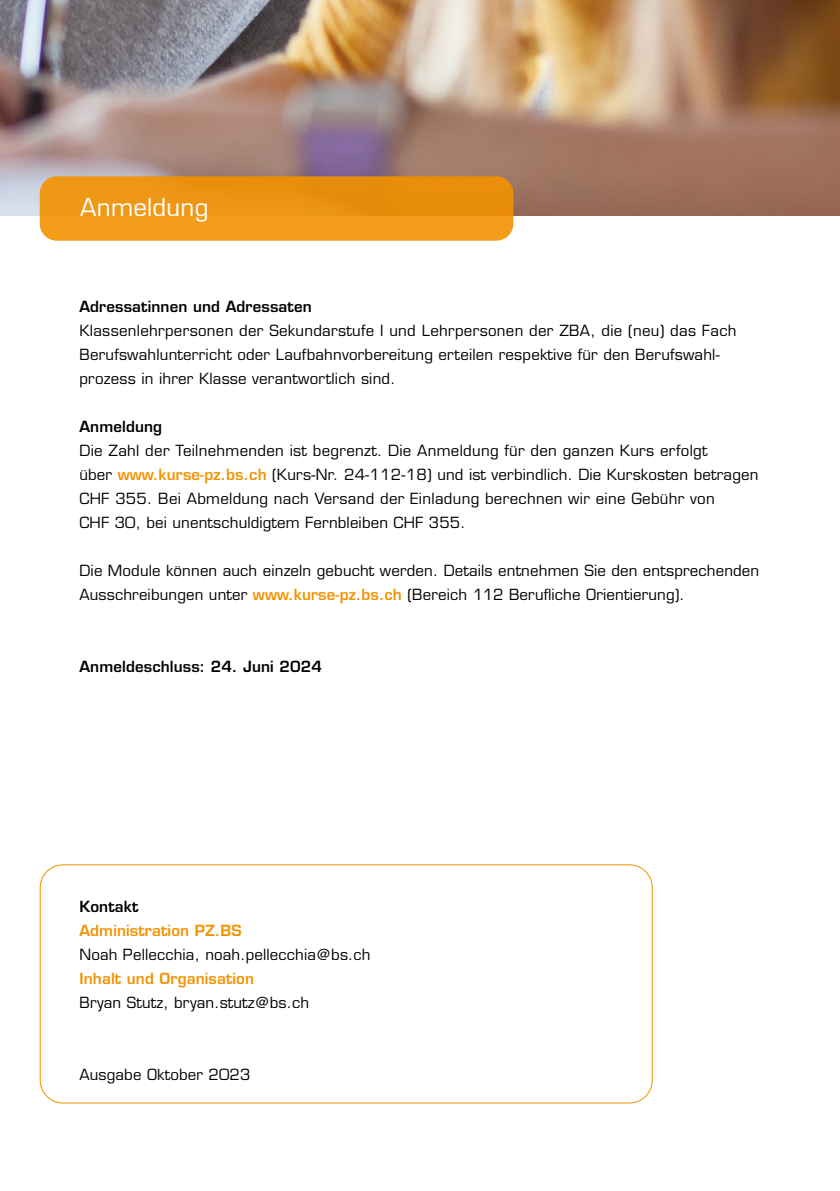
<style>
.page{position:relative;width:840px;height:1191px;background:#fff}
.page>*{position:absolute;margin:0;border:0;box-sizing:border-box;transform-origin:0 0}
.t1{font:24px "Eurostile LT";letter-spacing:.01em;color:#fff}
.t2{font:15px/24px "Eurostile LT";letter-spacing:.015em;color:#000}
.t3{font:600 15px "Eurostile LT";letter-spacing:.01em;color:#000}
.t4{font:600 15px "Eurostile LT";letter-spacing:.01em;color:#f39200}
.s1{font-weight:600;color:#f39200}
</style>
<div class="page">
<img style="left:0;top:0;width:839px;height:216px">
<div style="left:40px;top:176px;width:473px;height:65px;background:linear-gradient(to right,#f19b19,#ec920f);border-radius:17px"></div>
<div style="left:40px;top:864px;width:612px;height:239px;border:1px solid #f39200;border-radius:23px"></div>
<h1 class="t1" style="left:80px;top:193px;width:130px">Anmeldung</h1>
<p class="t3" style="left:79px;top:297px;width:234px">Adressatinnen und Adressaten</p>
<p class="t2" style="left:79px;top:319px;width:658px">Klassenlehrpersonen der Sekundarstufe I und Lehrpersonen der ZBA, die (neu) das Fach<br>Berufswahlunterricht oder Laufbahnvorbereitung erteilen respektive für den Berufswahl&shy;prozess in ihrer Klasse verantwortlich sind.</p>
<p class="t3" style="left:79px;top:417px;width:84px">Anmeldung</p>
<p class="t2" style="left:79px;top:439px;width:680px">Die Zahl der Teilnehmenden ist begrenzt. Die Anmeldung für den ganzen Kurs erfolgt<br>über <span class="s1">www.kurse-pz.bs.ch</span> (Kurs-Nr. 24-112-18) und ist verbindlich. Die Kurskosten betragen CHF 355. Bei Abmeldung nach Versand der Einladung berechnen wir eine Gebühr von<br>CHF 30, bei unentschuldigtem Fernbleiben CHF 355.</p>
<p class="t2" style="left:79px;top:559px;width:681px">Die Module können auch einzeln gebucht werden. Details entnehmen Sie den entsprechenden<br>Ausschreibungen unter <span class="s1">www.kurse-pz.bs.ch</span> (Bereich 112 Berufliche Orientierung).</p>
<p class="t3" style="left:79px;top:657px;width:244px">Anmeldeschluss: 24. Juni 2024</p>
<p class="t3" style="left:79px;top:897px;width:60px">Kontakt</p>
<p class="t4" style="left:79px;top:921px;width:163px">Administration PZ.BS</p>
<p class="t2" style="left:79px;top:943px;width:292px">Noah Pellecchia, noah.pellecchia@bs.ch</p>
<p class="t4" style="left:79px;top:969px;width:176px">Inhalt und Organisation</p>
<p class="t2" style="left:79px;top:991px;width:231px">Bryan Stutz, bryan.stutz@bs.ch</p>
<p class="t2" style="left:79px;top:1063px;width:172px">Ausgabe Oktober 2023</p>
</div>
